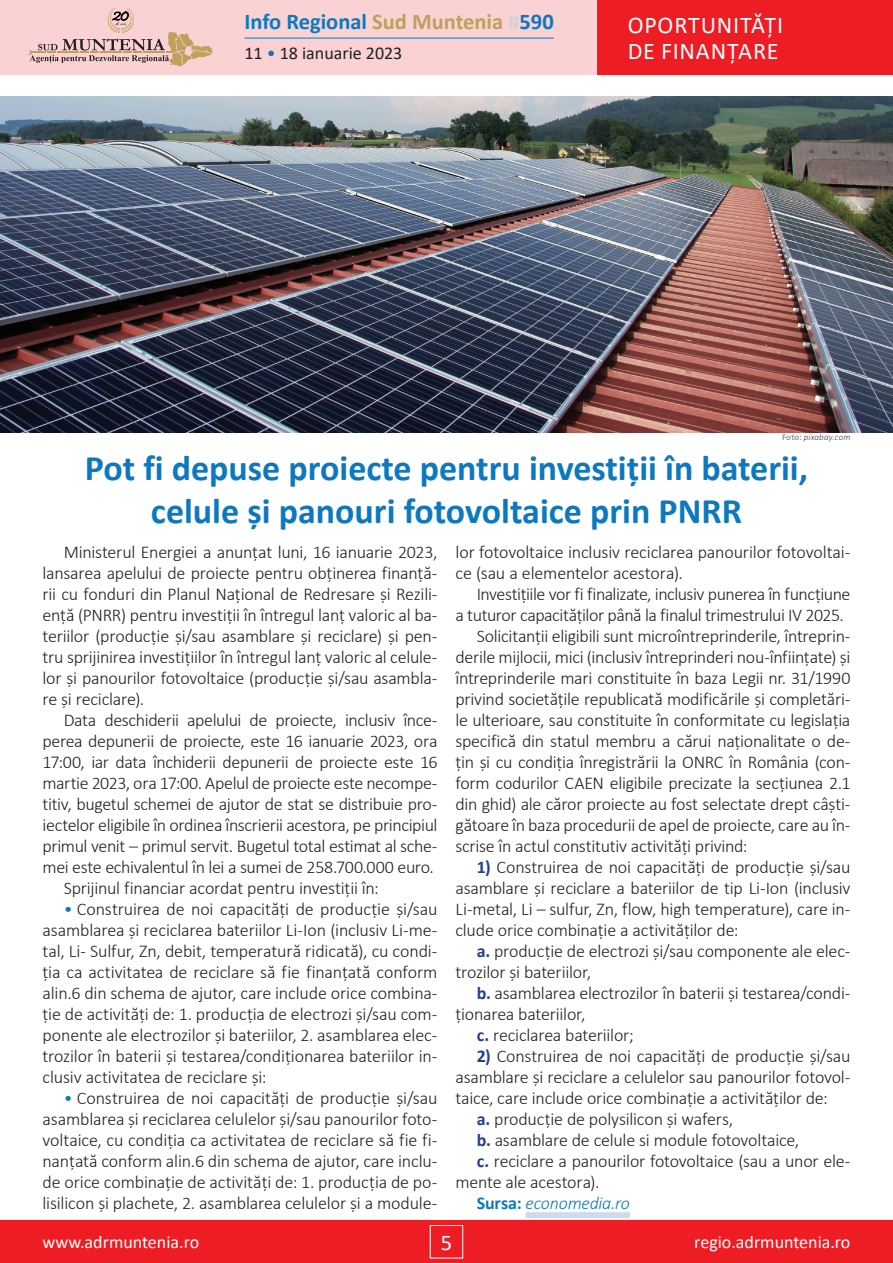
<style>
.page{position:relative;width:893px;height:1263px;background:#fff}
.page>*{position:absolute;margin:0;border:0;box-sizing:border-box;transform-origin:0 0}
.t1{font:700 36px/43.2px "Calibri";color:#0c78bf;text-align:center}
.t2{font:24px/25.5px "Calibri";letter-spacing:.035em;color:#fff}
.t3{font:700 22.5px "Calibri";color:#0c78bf}
.t4{font:22.5px "Calibri";color:#fff}
.t5{font:300 18px/21px "Calibri";letter-spacing:-.015em;color:#231f20;text-align:justify}
.t6{font:18px "Calibri";color:#fff}
.t7{font:italic 300 18px "Calibri";letter-spacing:-.015em;color:#0c78bf}
.t8{font:18px "Calibri";color:#231f20}
.t9{font:italic 300 9px "Calibri";letter-spacing:.015em;color:#3e3e3f}
.s1{color:#bfa05c}
.s2{color:#d1d2d4}
.s3{color:#0c78bf}
.s4{font-weight:700;font-style:normal;color:#939598}
.s5{font-weight:700;color:#223f99}
.s6{font-weight:700;font-style:normal}
</style>
<div class="page">
<div style="left:0;top:1220px;width:893px;height:43px;background:#ee1d23"></div>
<div style="left:430px;top:1225px;width:33px;height:33px;border:1px solid #fff"></div>
<div style="left:0;top:0;width:893px;height:75px;background:#fbd2d3"></div>
<div style="left:597px;top:0;width:296px;height:75px;background:#ee1d23"></div>
<hr style="left:244px;top:38px;width:310px;height:1px;background:#0c78bf">
<svg style="left:29px;top:8px;width:184px;height:58px"></svg>
<div style="left:525px;top:1212px;width:105px;height:6px;background:#cedaee"></div>
<img style="left:0;top:96px;width:893px;height:336px">
<p class="t3" style="left:244px;top:6px;width:311px">Info Regional <span class="s1">Sud Muntenia</span> <span class="s2">#</span>590</p>
<p class="t8" style="left:244px;top:41px;width:159px">11 <span class="s3">•</span> 18 ianuarie 2023</p>
<h2 class="t2" style="left:628px;top:12px;width:157px">OPORTUNITĂȚI<br>DE FINANȚARE</h2>
<p class="t9" style="left:782px;top:431px;width:70px"><span class="s4">Foto:</span> pixabay.com</p>
<h1 class="t1" style="left:85px;top:446px;width:725px">Pot fi depuse proiecte pentru investiții în baterii, celule și panouri fotovoltaice prin PNRR</h1>
<p class="t5" style="left:43px;top:541px;width:396px;text-indent:21px">Ministerul Energiei a anunțat luni, 16 ianuarie 2023, lansarea apelului de proiecte pentru obținerea finanță&shy;rii cu fonduri din Planul Național de Redresare și Rezili&shy;ență (PNRR) pentru investiții în întregul lanț valoric al ba&shy;teriilor (producție și/sau asamblare și reciclare) și pen&shy;tru sprijinirea investițiilor în întregul lanț valoric al celule&shy;lor și panourilor fotovoltaice (producție și/sau asambla&shy;re și reciclare).</p>
<p class="t5" style="left:64px;top:709px;width:375px">Data deschiderii apelului de proiecte, inclusiv înce-</p>
<p class="t5" style="left:43px;top:730px;width:396px">perea depunerii de proiecte, este 16 ianuarie 2023, ora</p>
<p class="t5" style="left:43px;top:751px;width:396px">17:00, iar data închiderii depunerii de proiecte este 16</p>
<p class="t5" style="left:43px;top:772px;width:396px">martie 2023, ora 17:00. Apelul de proiecte este necompe-</p>
<p class="t5" style="left:43px;top:793px;width:396px">titiv, bugetul schemei de ajutor de stat se distribuie pro-</p>
<p class="t5" style="left:43px;top:814px;width:396px">iectelor eligibile în ordinea înscrierii acestora, pe principiul</p>
<p class="t5" style="left:43px;top:835px;width:396px">primul venit – primul servit. Bugetul total estimat al sche-</p>
<p class="t5" style="left:43px;top:856px;width:393px">mei este echivalentul în lei a sumei de 258.700.000 euro.</p>
<p class="t5" style="left:64px;top:877px;width:317px">Sprijinul financiar acordat pentru investiţii în:</p>
<p class="t5" style="left:43px;top:898px;width:396px;text-indent:21px"><span class="s3">•</span> Construirea de noi capacități de producție și/sau asamblarea și reciclarea bateriilor Li-Ion (inclusiv Li-me&shy;tal, Li- Sulfur, Zn, debit, temperatură ridicată), cu condi&shy;ția ca activitatea de reciclare să fie finanțată conform alin.6 din schema de ajutor, care include orice combina&shy;ție de activități de: 1. producția de electrozi și/sau com&shy;ponente ale electrozilor și bateriilor, 2. asamblarea elec&shy;trozilor în baterii și testarea/condiționarea bateriilor in&shy;clusiv activitatea de reciclare și:</p>
<p class="t5" style="left:43px;top:1088px;width:396px;text-indent:21px"><span class="s3">•</span> Construirea de noi capacități de producție și/sau asamblarea și reciclarea celulelor și/sau panourilor foto&shy;voltaice, cu condiția ca activitatea de reciclare să fie fi&shy;nanțată conform alin.6 din schema de ajutor, care inclu&shy;de orice combinație de activități de: 1. producția de po&shy;lisilicon și plachete, 2. asamblarea celulelor și a module-</p>
<p class="t5" style="left:455px;top:541px;width:396px">lor fotovoltaice inclusiv reciclarea panourilor fotovoltai&shy;ce (sau a elementelor acestora).</p>
<p class="t5" style="left:477px;top:583px;width:375px">Investițiile vor fi finalizate, inclusiv punerea în funcţiune</p>
<p class="t5" style="left:455px;top:604px;width:390px">a tuturor capacităților până la finalul trimestrului IV 2025.</p>
<p class="t5" style="left:477px;top:625px;width:375px">Solicitanții eligibili sunt microîntreprinderile, întreprin-</p>
<p class="t5" style="left:455px;top:646px;width:396px">derile mijlocii, mici (inclusiv întreprinderi nou-înființate) și</p>
<p class="t5" style="left:455px;top:667px;width:396px">întreprinderile mari constituite în baza Legii nr. 31/1990</p>
<p class="t5" style="left:455px;top:688px;width:396px">privind societățile republicată modificările și completări-</p>
<p class="t5" style="left:455px;top:709px;width:396px">le ulterioare, sau constituite în conformitate cu legislația</p>
<p class="t5" style="left:455px;top:730px;width:396px">specifică din statul membru a cărui naționalitate o de-</p>
<p class="t5" style="left:455px;top:751px;width:396px">țin și cu condiția înregistrării la ONRC în România (con-</p>
<p class="t5" style="left:455px;top:772px;width:396px">form codurilor CAEN eligibile precizate la secțiunea 2.1</p>
<p class="t5" style="left:455px;top:793px;width:396px">din ghid) ale căror proiecte au fost selectate drept câști-</p>
<p class="t5" style="left:455px;top:814px;width:396px">gătoare în baza procedurii de apel de proiecte, care au în-</p>
<p class="t5" style="left:455px;top:835px;width:293px">scrise în actul constitutiv activități privind:</p>
<p class="t5" style="left:455px;top:856px;width:396px;text-indent:21px"><span class="s5">1)</span> Construirea de noi capacităţi de producție și/sau asamblare și reciclare a bateriilor de tip Li-Ion (inclusiv Li-metal, Li – sulfur, Zn, flow, high temperature), care in&shy;clude orice combinație a activităților de:</p>
<p class="t5" style="left:455px;top:940px;width:396px;text-indent:21px"><span class="s5">a.</span> producție de electrozi și/sau componente ale elec&shy;trozilor și bateriilor,</p>
<p class="t5" style="left:477px;top:982px;width:375px"><span class="s5">b.</span> asamblarea electrozilor în baterii și testarea/condi-</p>
<p class="t5" style="left:455px;top:1003px;width:131px">ționarea bateriilor,</p>
<p class="t5" style="left:477px;top:1024px;width:159px"><span class="s5">c.</span> reciclarea bateriilor;</p>
<p class="t5" style="left:477px;top:1045px;width:375px"><span class="s5">2)</span> Construirea de noi capacități de producție și/sau</p>
<p class="t5" style="left:455px;top:1067px;width:396px">asamblare și reciclare a celulelor sau panourilor fotovol-</p>
<p class="t5" style="left:455px;top:1088px;width:374px">taice, care include orice combinație a activităților de:</p>
<p class="t5" style="left:477px;top:1109px;width:258px"><span class="s5">a.</span> producție de polysilicon și wafers,</p>
<p class="t5" style="left:477px;top:1130px;width:324px"><span class="s5">b.</span> asamblare de celule si module fotovoltaice,</p>
<p class="t5" style="left:477px;top:1151px;width:375px"><span class="s5">c.</span> reciclare a panourilor fotovoltaice (sau a unor ele-</p>
<p class="t5" style="left:455px;top:1172px;width:145px">mente ale acestora).</p>
<p class="t7" style="left:477px;top:1192px;width:155px"><span class="s6">Sursa:</span> economedia.ro</p>
<p class="t6" style="left:43px;top:1230px;width:158px">www.adrmuntenia.ro</p>
<p class="t4" style="left:441px;top:1226px;width:13px">5</p>
<p class="t6" style="left:694px;top:1230px;width:158px">regio.adrmuntenia.ro</p>
</div>
